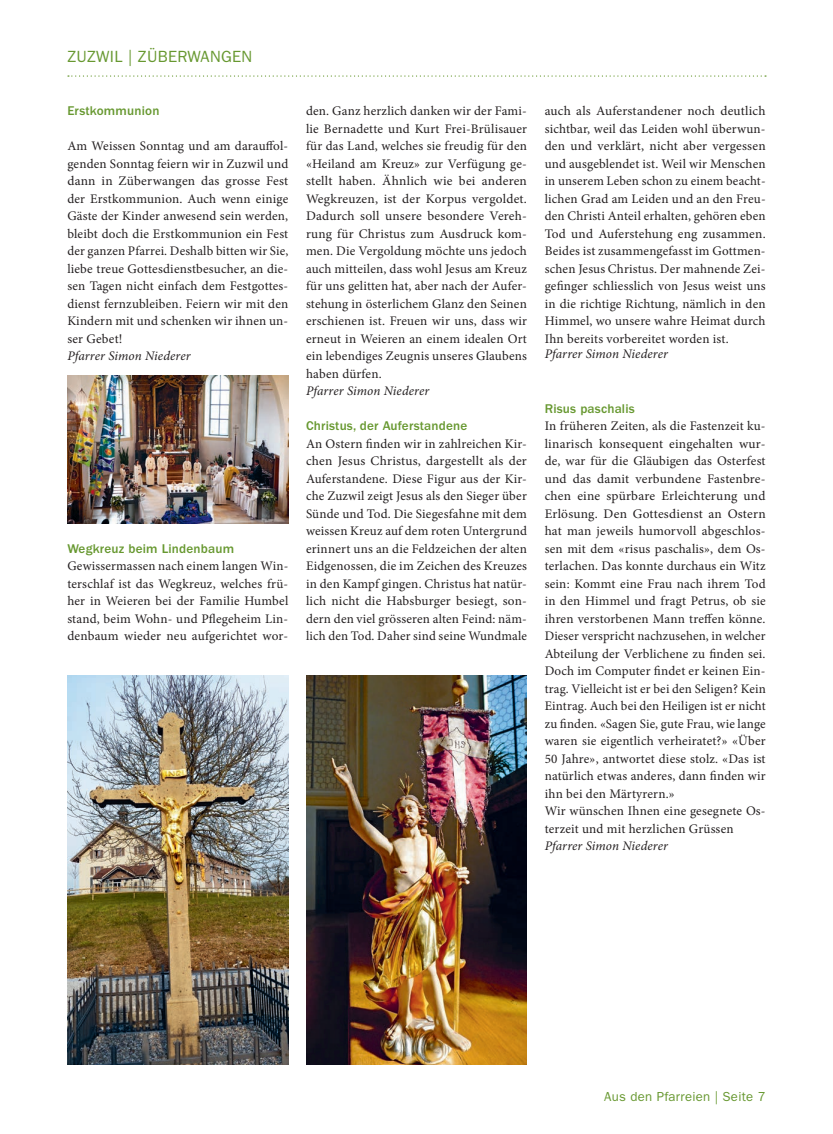
<style>
.page{position:relative;width:833px;height:1134px;background:#fff}
.page>*{position:absolute;margin:0;border:0;box-sizing:border-box;transform-origin:0 0}
.t1{font:16.25px "ITC Franklin Gothic Std";letter-spacing:.02em;color:#679830}
.t2{font:13.12px/17.5px "Minion Pro";letter-spacing:.015em;color:#231f20;text-align:justify}
.t3{font:italic 13.12px "Minion Pro";letter-spacing:.01em;color:#231f20}
.t4{font:500 13.12px "ITC Franklin Gothic Std";letter-spacing:.015em;color:#679830}
.t5{font:13.12px "ITC Franklin Gothic Std";letter-spacing:.02em;color:#679830}
</style>
<div class="page">
<svg style="left:68px;top:75px;width:698px;height:2px"></svg>
<img style="left:67px;top:376px;width:221px;height:147px">
<img style="left:67px;top:675px;width:221px;height:390px">
<img style="left:306px;top:675px;width:221px;height:390px">
<p class="t1" style="left:67px;top:47px;width:186px">ZUZWIL | ZÜBERWANGEN</p>
<p class="t4" style="left:67px;top:103px;width:94px">Erstkommunion</p>
<p class="t2" style="left:67px;top:137px;width:222px">Am Weissen Sonntag und am darauffol&shy;genden Sonntag feiern wir in Zuzwil und dann in Züberwangen das grosse Fest der Erstkommunion. Auch wenn einige Gäste der Kinder anwesend sein werden, bleibt doch die Erstkommunion ein Fest der ganzen Pfarrei. Deshalb bitten wir Sie, liebe treue Gottesdienstbesucher, an die&shy;sen Tagen nicht einfach dem Festgottes&shy;dienst fernzubleiben. Feiern wir mit den Kindern mit und schenken wir ihnen un&shy;ser Gebet!</p>
<p class="t3" style="left:67px;top:347px;width:125px">Pfarrer Simon Niederer</p>
<p class="t4" style="left:67px;top:541px;width:168px">Wegkreuz beim Lindenbaum</p>
<p class="t2" style="left:67px;top:557px;width:222px">Gewissermassen nach einem langen Win&shy;terschlaf ist das Wegkreuz, welches frü&shy;her in Weieren bei der Familie Humbel stand, beim Wohn- und Pflegeheim Lin&shy;denbaum wieder neu aufgerichtet wor-</p>
<p class="t2" style="left:306px;top:102px;width:222px">den. Ganz herzlich danken wir der Fami&shy;lie Bernadette und Kurt Frei-Brülisauer für das Land, welches sie freudig für den «Heiland am Kreuz» zur Verfügung ge&shy;stellt haben. Ähnlich wie bei anderen Wegkreuzen, ist der Korpus vergoldet.<br>Dadurch soll unsere besondere Vereh&shy;rung für Christus zum Ausdruck kom&shy;men. Die Vergoldung möchte uns jedoch auch mitteilen, dass wohl Jesus am Kreuz für uns gelitten hat, aber nach der Aufer&shy;stehung in österlichem Glanz den Seinen erschienen ist. Freuen wir uns, dass wir erneut in Weieren an einem idealen Ort ein lebendiges Zeugnis unseres Glaubens haben dürfen.</p>
<p class="t3" style="left:306px;top:382px;width:125px">Pfarrer Simon Niederer</p>
<p class="t4" style="left:306px;top:418px;width:163px">Christus, der Auferstandene</p>
<p class="t2" style="left:306px;top:435px;width:222px">An Ostern finden wir in zahlreichen Kir&shy;chen Jesus Christus, dargestellt als der Auferstandene. Diese Figur aus der Kir&shy;che Zuzwil zeigt Jesus als den Sieger über Sünde und Tod. Die Siegesfahne mit dem weissen Kreuz auf dem roten Untergrund erinnert uns an die Feldzeichen der alten Eidgenossen, die im Zeichen des Kreuzes in den Kampf gingen. Christus hat natür&shy;lich nicht die Habsburger besiegt, son&shy;dern den viel grösseren alten Feind: näm&shy;lich den Tod. Daher sind seine Wundmale</p>
<p class="t2" style="left:544px;top:102px;width:222px">auch als Auferstandener noch deutlich sichtbar, weil das Leiden wohl überwun&shy;den und verklärt, nicht aber vergessen und ausgeblendet ist. Weil wir Menschen in unserem Leben schon zu einem beacht&shy;lichen Grad am Leiden und an den Freu&shy;den Christi Anteil erhalten, gehören eben Tod und Auferstehung eng zusammen.<br>Beides ist zusammengefasst im Gottmen&shy;schen Jesus Christus. Der mahnende Zei&shy;gefinger schliesslich von Jesus weist uns in die richtige Richtung, nämlich in den Himmel, wo unsere wahre Heimat durch Ihn bereits vorbereitet worden ist.</p>
<p class="t3" style="left:544px;top:344px;width:125px">Pfarrer Simon Niederer</p>
<p class="t4" style="left:544px;top:401px;width:92px">Risus paschalis</p>
<p class="t2" style="left:544px;top:417px;width:223px;text-align:left">In früheren Zeiten, als die Fastenzeit ku&shy;linarisch konsequent eingehalten wur&shy;de, war für die Gläubigen das Osterfest und das damit verbundene Fastenbre&shy;chen eine spürbare Erleichterung und Erlösung. Den Gottesdienst an Ostern hat man jeweils humorvoll abgeschlos&shy;sen mit dem «risus paschalis», dem Os&shy;terlachen. Das konnte durchaus ein Witz sein: Kommt eine Frau nach ihrem Tod in den Himmel und fragt Petrus, ob sie ihren verstorbenen Mann treffen könne.<br>Dieser verspricht nachzusehen, in welcher Abteilung der Verblichene zu finden sei.<br>Doch im Computer findet er keinen Ein&shy;trag. Vielleicht ist er bei den Seligen? Kein Eintrag. Auch bei den Heiligen ist er nicht zu finden. «Sagen Sie, gute Frau, wie lange waren sie eigentlich verheiratet?» «Über 50 Jahre», antwortet diese stolz. «Das ist natürlich etwas anderes, dann finden wir ihn bei den Märtyrern.»<br>Wir wünschen Ihnen eine gesegnete Os&shy;terzeit und mit herzlichen Grüssen</p>
<p class="t3" style="left:544px;top:837px;width:125px">Pfarrer Simon Niederer</p>
<p class="t5" style="left:604px;top:1089px;width:163px">Aus den Pfarreien | Seite 7</p>
</div>
